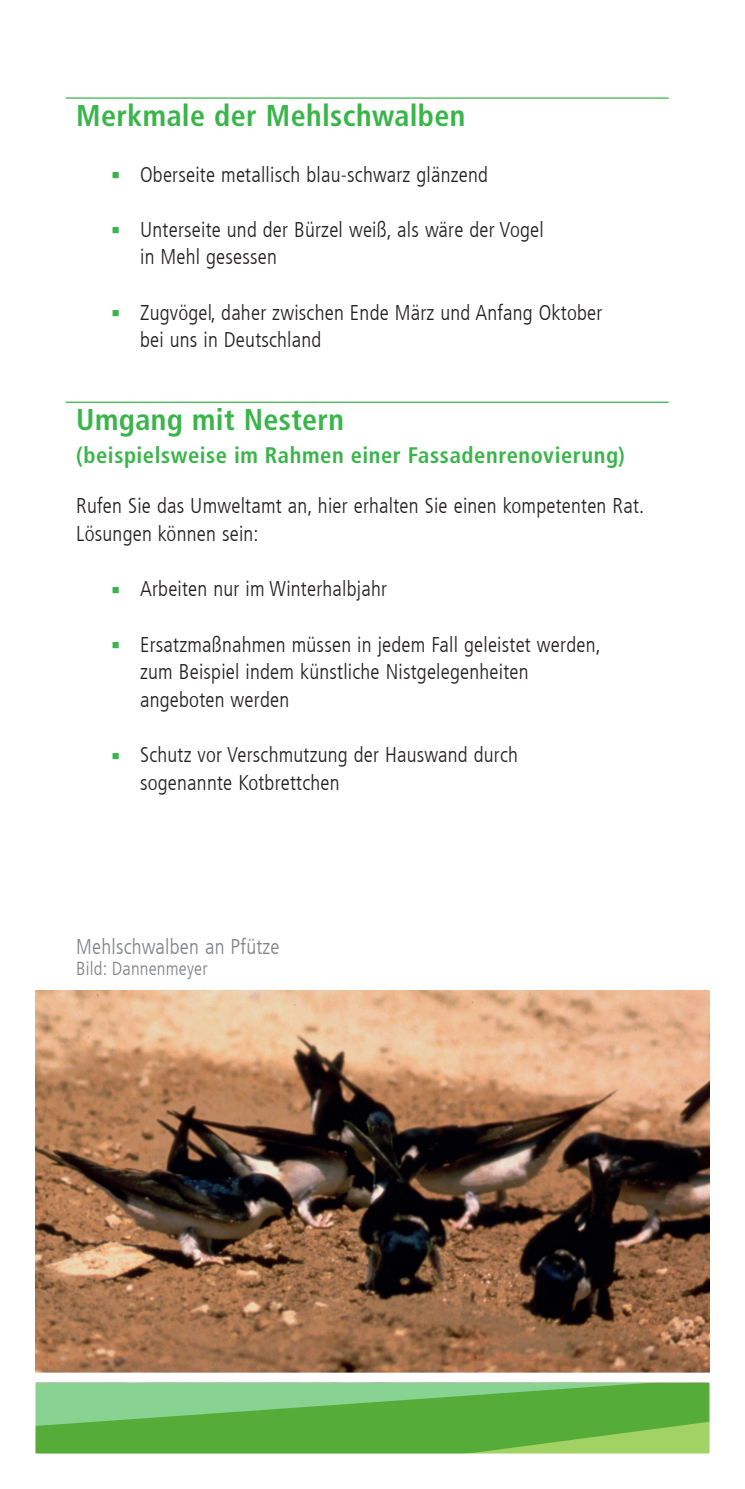
<style>
.page{position:relative;width:745px;height:1489px;background:#fff}
.page>*{position:absolute;margin:0;border:0;box-sizing:border-box;transform-origin:0 0}
.t1{font:700 condensed 30px "Frutiger For Karlsruhe";letter-spacing:.01em;color:#3ab54a}
.t2{font:700 condensed 22.5px "Frutiger For Karlsruhe";letter-spacing:.025em;color:#3ab54a}
.t3{font:300 condensed 21.25px/27.8px "Frutiger For Karlsruhe";letter-spacing:.01em;color:#231f20}
.t4{font:300 condensed 21.25px "Frutiger For Karlsruhe";letter-spacing:.01em;color:#808285}
.t5{font:300 condensed 18.75px "Frutiger For Karlsruhe";letter-spacing:.01em;color:#808285}
</style>
<div class="page">
<img style="left:35px;top:990px;width:674px;height:377px">
<svg style="left:35px;top:1367px;width:675px;height:87px;background:#7ebc68"></svg>
<hr style="left:66px;top:97px;width:602px;height:2px;background:#3ab54a">
<hr style="left:66px;top:401px;width:602px;height:2px;background:#3ab54a">
<h1 class="t1" style="left:76px;top:98px;width:390px">Merkmale der Mehlschwalben</h1>
<p class="t3" style="left:140px;top:160px;width:349px">Oberseite metallisch blau-schwarz glänzend</p>
<p class="t3" style="left:140px;top:216px;width:405px">Unterseite und der Bürzel weiß, als wäre der Vogel in Mehl gesessen</p>
<p class="t3" style="left:140px;top:299px;width:463px">Zugvögel, daher zwischen Ende März und Anfang Oktober bei uns in Deutschland</p>
<h1 class="t1" style="left:76px;top:402px;width:269px">Umgang mit Nestern</h1>
<p class="t2" style="left:76px;top:442px;width:549px">(beispielsweise im Rahmen einer Fassadenrenovierung)</p>
<p class="t3" style="left:76px;top:492px;width:569px">Rufen Sie das Umweltamt an, hier erhalten Sie einen kompetenten Rat.<br>Lösungen können sein:</p>
<p class="t3" style="left:140px;top:575px;width:248px">Arbeiten nur im Winterhalbjahr</p>
<p class="t3" style="left:140px;top:630px;width:462px">Ersatzmaßnahmen müssen in jedem Fall geleistet werden, zum Beispiel indem künstliche Nistgelegenheiten angeboten werden</p>
<p class="t3" style="left:140px;top:741px;width:379px">Schutz vor Verschmutzung der Hauswand durch sogenannte Kotbrettchen</p>
<p class="t4" style="left:76px;top:934px;width:205px">Mehlschwalben an Pfütze</p>
<p class="t5" style="left:76px;top:958px;width:133px">Bild: Dannenmeyer</p>
</div>
